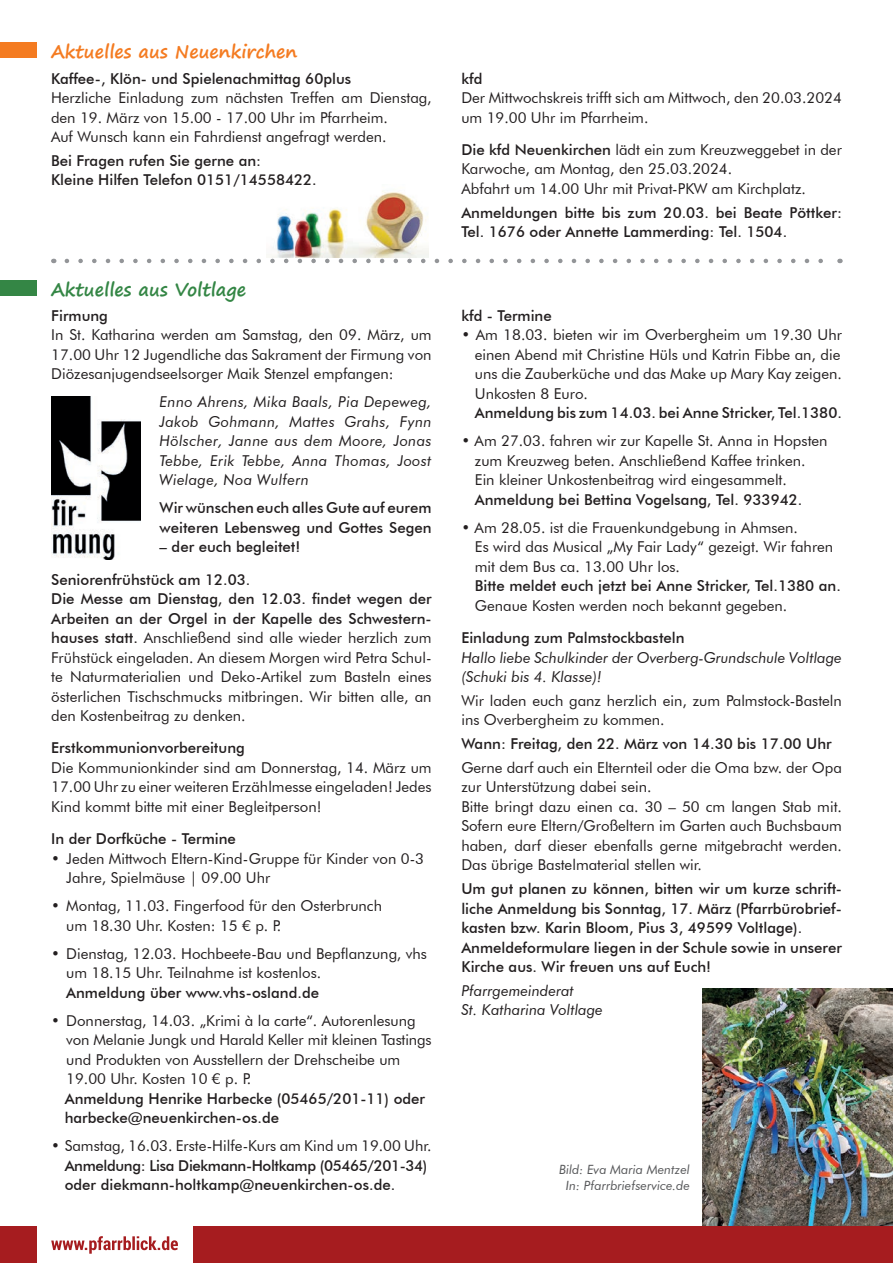
<style>
.page{position:relative;width:893px;height:1263px;background:#fff}
.page>*{position:absolute;margin:0;border:0;box-sizing:border-box;transform-origin:0 0}
.t1{font:700 18px "Segoe Print";color:#f47b21}
.t2{font:700 18px "Segoe Print";color:#348645}
.t3{font:15px/19.5px "Futura BT";color:#231f20}
.t4{font:500 15px/19.5px "Futura BT";color:#231f20}
.t5{font:italic 15px/19.5px "Futura BT";color:#231f20}
.t6{font:500 15px/19.5px "Futura BT";letter-spacing:-.025em;color:#231f20}
.t7{font:italic 12.75px/16.5px "Futura BT";color:#57585a;text-align:center}
.s1{font-weight:500}
</style>
<div class="page">
<img style="left:703px;top:989px;width:190px;height:238px">
<img style="left:271px;top:191px;width:157px;height:67px">
<svg style="left:51px;top:1236px;width:127px;height:18px"></svg>
<div style="left:0;top:1227px;width:36px;height:36px;background:#a61c1f"></div>
<div style="left:193px;top:1227px;width:700px;height:36px;background:#a61c1f"></div>
<div style="left:0;top:43px;width:36px;height:15px;background:#f47b21"></div>
<div style="left:0;top:280px;width:36px;height:15px;background:#348645"></div>
<svg style="left:67px;top:259px;width:756px;height:4px"></svg>
<img style="left:51px;top:396px;width:90px;height:163px">
<p class="t1" style="left:51px;top:35px;width:248px">Aktuelles aus Neuenkirchen</p>
<p class="t4" style="left:51px;top:68px;width:302px">Kaffee-, Klön- und Spielenachmittag 60plus</p>
<p class="t3" style="left:51px;top:88px;width:382px">Herzliche Einladung zum nächsten Treffen am Dienstag, den 19. März von 15.00 - 17.00 Uhr im Pfarrheim.<br>Auf Wunsch kann ein Fahrdienst angefragt werden.</p>
<p class="t4" style="left:51px;top:151px;width:267px">Bei Fragen rufen Sie gerne an:<br>Kleine Hilfen Telefon 0151/14558422.</p>
<p class="t2" style="left:51px;top:273px;width:197px">Aktuelles aus Voltlage</p>
<p class="t4" style="left:51px;top:306px;width:58px">Firmung</p>
<p class="t3" style="left:51px;top:325px;width:382px;text-align:justify">In St. Katharina werden am Samstag, den 09. März, um 17.00 Uhr 12 Jugendliche das Sakrament der Firmung von Diözesanjugendseelsorger Maik Stenzel empfangen:</p>
<p class="t5" style="left:160px;top:392px;width:274px;text-align:justify">Enno Ahrens, Mika Baals, Pia Depeweg, Jakob Gohmann, Mattes Grahs, Fynn Hölscher, Janne aus dem Moore, Jonas Tebbe, Erik Tebbe, Anna Thomas, Joost Wielage, Noa Wulfern</p>
<p class="t4" style="left:160px;top:498px;width:274px">Wir wünschen euch alles Gute auf eurem weiteren Lebensweg und Gottes Segen</p>
<p class="t4" style="left:51px;top:531px;width:251px;line-height:32.2px;text-indent:108px">– der euch begleitet!<br>Seniorenfrühstück am 12.03.</p>
<p class="t3" style="left:51px;top:589px;width:382px;text-align:justify"><span class="s1">Die Messe am Dienstag, den 12.03. findet wegen der Arbeiten an der Orgel in der Kapelle des Schwestern&shy;hauses statt.</span> Anschließend sind alle wieder herzlich zum Frühstück eingeladen. An diesem Morgen wird Petra Schul&shy;te Naturmaterialien und Deko-Artikel zum Basteln eines österlichen Tischschmucks mitbringen. Wir bitten alle, an den Kostenbeitrag zu denken.</p>
<p class="t4" style="left:51px;top:738px;width:195px">Erstkommunionvorbereitung</p>
<p class="t3" style="left:51px;top:758px;width:382px;text-align:justify">Die Kommunionkinder sind am Donnerstag, 14. März um 17.00 Uhr zu einer weiteren Erzählmesse eingeladen! Jedes Kind kommt bitte mit einer Begleitperson!</p>
<p class="t4" style="left:51px;top:829px;width:186px">In der Dorfküche - Termine</p>
<p class="t3" style="left:66px;top:848px;width:359px;text-indent:-15px">• Jeden Mittwoch Eltern-Kind-Gruppe für Kinder von 0-3<br>Jahre, Spielmäuse | 09.00 Uhr</p>
<p class="t3" style="left:66px;top:896px;width:317px;text-indent:-15px">• Montag, 11.03. Fingerfood für den Osterbrunch um 18.30 Uhr. Kosten: 15 € p. P.</p>
<p class="t3" style="left:66px;top:943px;width:362px;text-indent:-15px">• Dienstag, 12.03. Hochbeete-Bau und Bepflanzung, vhs um 18.15 Uhr. Teilnahme ist kostenlos.</p>
<p class="t4" style="left:66px;top:982px;width:254px">Anmeldung über www.vhs-osland.de</p>
<p class="t3" style="left:66px;top:1010px;width:367px;text-indent:-15px">• Donnerstag, 14.03. „Krimi à la carte“. Autorenlesung von Melanie Jungk und Harald Keller mit kleinen Tastings und Produkten von Ausstellern der Drehscheibe um 19.00 Uhr. Kosten 10 € p. P.</p>
<p class="t4" style="left:65px;top:1088px;width:362px">Anmeldung Henrike Harbecke (05465/201-11) oder harbecke@neuenkirchen-os.de</p>
<p class="t3" style="left:51px;top:1136px;width:382px">• Samstag, 16.03. Erste-Hilfe-Kurs am Kind um 19.00 Uhr.</p>
<p class="t6" style="left:65px;top:1155px;width:364px">Anmeldung: Lisa Diekmann-Holtkamp (05465/201-34) oder diekmann-holtkamp@neuenkirchen-os.de.</p>
<p class="t4" style="left:461px;top:68px;width:23px">kfd</p>
<p class="t3" style="left:461px;top:88px;width:382px">Der Mittwochskreis trifft sich am Mittwoch, den 20.03.2024 um 19.00 Uhr im Pfarrheim.</p>
<p class="t3" style="left:461px;top:140px;width:382px"><span class="s1">Die kfd Neuenkirchen</span> lädt ein zum Kreuzweggebet in der<br>Karwoche, am Montag, den 25.03.2024.<br>Abfahrt um 14.00 Uhr mit Privat-PKW am Kirchplatz.</p>
<p class="t4" style="left:461px;top:202px;width:382px">Anmeldungen bitte bis zum 20.03. bei Beate Pöttker:<br>Tel. 1676 oder Annette Lammerding: Tel. 1504.</p>
<p class="t4" style="left:461px;top:305px;width:92px">kfd - Termine</p>
<p class="t3" style="left:475px;top:325px;width:369px;text-align:justify;text-indent:-14px">• Am 18.03. bieten wir im Overbergheim um 19.30 Uhr einen Abend mit Christine Hüls und Katrin Fibbe an, die uns die Zauberküche und das Make up Mary Kay zeigen.<br>Unkosten 8 Euro.</p>
<p class="t4" style="left:475px;top:403px;width:369px">Anmeldung bis zum 14.03. bei Anne Stricker, Tel.1380.</p>
<p class="t3" style="left:475px;top:431px;width:354px;text-indent:-14px">• Am 27.03. fahren wir zur Kapelle St. Anna in Hopsten zum Kreuzweg beten. Anschließend Kaffee trinken.<br>Ein kleiner Unkostenbeitrag wird eingesammelt.</p>
<p class="t4" style="left:475px;top:489px;width:329px">Anmeldung bei Bettina Vogelsang, Tel. 933942.</p>
<p class="t3" style="left:475px;top:518px;width:360px;text-indent:-14px">• Am 28.05. ist die Frauenkundgebung in Ahmsen.<br>Es wird das Musical „My Fair Lady“ gezeigt. Wir fahren mit dem Bus ca. 13.00 Uhr los.</p>
<p class="t4" style="left:475px;top:576px;width:367px">Bitte meldet euch jetzt bei Anne Stricker, Tel.1380 an.</p>
<p class="t3" style="left:475px;top:596px;width:314px">Genaue Kosten werden noch bekannt gegeben.</p>
<p class="t4" style="left:461px;top:628px;width:225px">Einladung zum Palmstockbasteln</p>
<p class="t5" style="left:461px;top:647px;width:382px">Hallo liebe Schulkinder der Overberg-Grundschule Voltlage (Schuki bis 4. Klasse)!</p>
<p class="t3" style="left:461px;top:690px;width:382px">Wir laden euch ganz herzlich ein, zum Palmstock-Basteln ins Overbergheim zu kommen.</p>
<p class="t4" style="left:461px;top:734px;width:372px">Wann: Freitag, den 22. März von 14.30 bis 17.00 Uhr</p>
<p class="t3" style="left:461px;top:757px;width:382px">Gerne darf auch ein Elternteil oder die Oma bzw. der Opa zur Unterstützung dabei sein.<br>Bitte bringt dazu einen ca. 30 – 50 cm langen Stab mit.<br>Sofern eure Eltern/Großeltern im Garten auch Buchsbaum haben, darf dieser ebenfalls gerne mitgebracht werden.<br>Das übrige Bastelmaterial stellen wir.</p>
<p class="t4" style="left:461px;top:879px;width:382px">Um gut planen zu können, bitten wir um kurze schrift&shy;liche Anmeldung bis Sonntag, 17. März (Pfarrbürobrief&shy;kasten bzw. Karin Bloom, Pius 3, 49599 Voltlage).<br>Anmeldeformulare liegen in der Schule sowie in unserer Kirche aus. Wir freuen uns auf Euch!</p>
<p class="t5" style="left:461px;top:980px;width:143px">Pfarrgemeinderat<br>St. Katharina Voltlage</p>
<p class="t7" style="left:559px;top:1161px;width:132px">Bild: Eva Maria Mentzel<br>In: Pfarrbriefservice.de</p>
</div>
